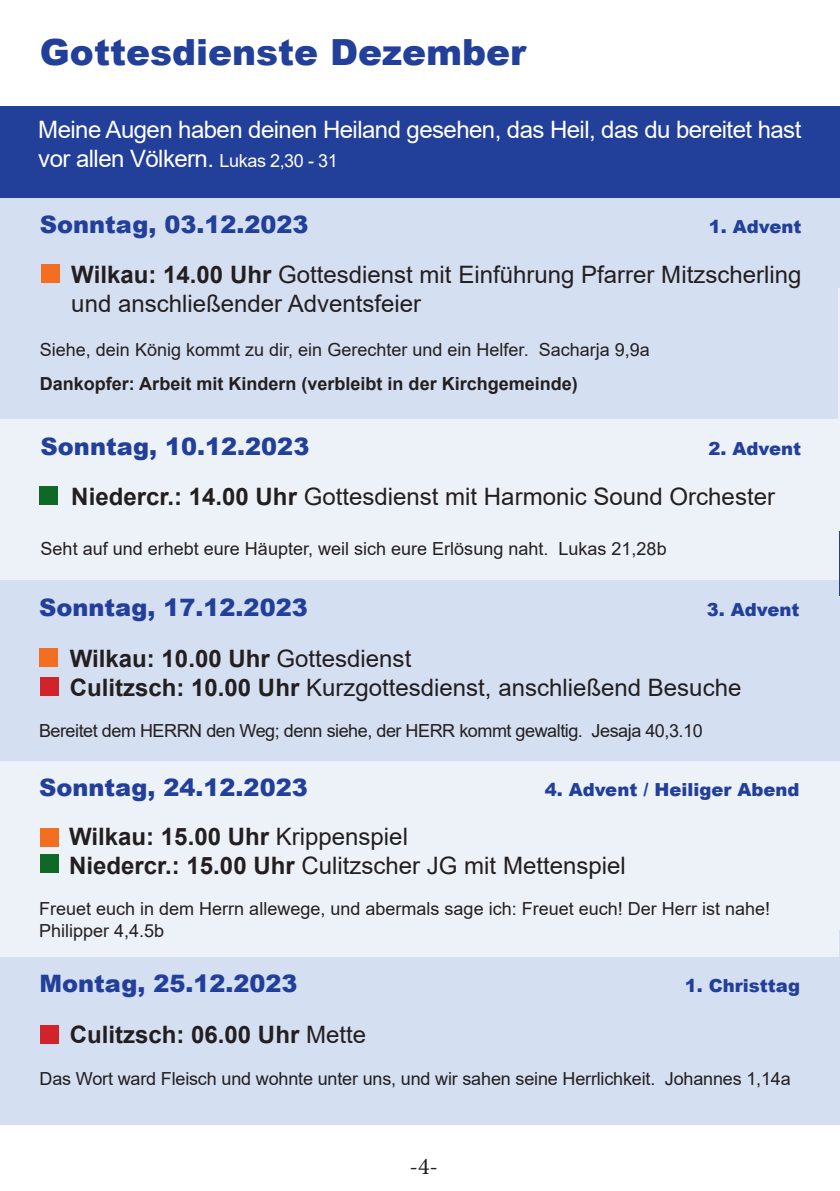
<style>
.page{position:relative;width:840px;height:1191px;background:#fff}
.page>*{position:absolute;margin:0;border:0;box-sizing:border-box;transform-origin:0 0}
.t1{font:900 36px "Arial";color:#223f99}
.t2{font:24px/28.8px "Arial";color:#231f20}
.t3{font:24px/28.8px "Arial";letter-spacing:-.025em;color:#fff}
.t4{font:900 24px "Arial";color:#223f99}
.t5{font:700 24px "Arial";color:#231f20}
.t6{font:24px "Minion Pro";color:#231f20}
.t7{font:18px/21.6px "Arial";color:#231f20}
.t8{font:18px "Arial";letter-spacing:-.025em;color:#231f20}
.t9{font:900 18px "Arial";color:#223f99}
.t10{font:700 18px "Arial";color:#231f20}
.s1{font-size:18px}
.s2{font-weight:700}
.s3{font-weight:400}
</style>
<div class="page">
<div style="left:0;top:418px;width:839px;height:162px;background:#edf2f9"></div>
<div style="left:0;top:106px;width:839px;height:92px;background:#223f99"></div>
<div style="left:0;top:198px;width:839px;height:220px;background:#d4dff1"></div>
<div style="left:41px;top:264px;width:19px;height:19px;background:#f36e21"></div>
<div style="left:39px;top:486px;width:19px;height:18px;background:#106827"></div>
<div style="left:0;top:956px;width:839px;height:169px;background:#d4dff1"></div>
<div style="left:0;top:580px;width:838px;height:180px;background:#d4dff1"></div>
<div style="left:39px;top:648px;width:19px;height:18px;background:#f36e21"></div>
<div style="left:0;top:761px;width:839px;height:195px;background:#edf2f9"></div>
<div style="left:40px;top:828px;width:19px;height:19px;background:#f36e21"></div>
<div style="left:40px;top:854px;width:18px;height:19px;background:#106827"></div>
<div style="left:40px;top:677px;width:18px;height:19px;background:#d1232a"></div>
<div style="left:40px;top:1024px;width:18px;height:19px;background:#d1232a"></div>
<hr style="left:839px;top:531px;width:1px;height:65px;background:#223f99">
<hr style="left:839px;top:930px;width:1px;height:195px;background:#d4dff1">
<hr style="left:838px;top:288px;width:1px;height:216px;background:#edf2f9">
<hr style="left:839px;top:596px;width:1px;height:152px;background:#d4dff1">
<h1 class="t1" style="left:40px;top:26px;width:487px">Gottesdienste Dezember</h1>
<p class="t3" style="left:38px;top:115px;width:764px">Meine Augen haben deinen Heiland gesehen, das Heil, das du bereitet hast vor allen Völkern. <span class="s1">Lukas 2,30 - 31</span></p>
<p class="t4" style="left:40px;top:207px;width:270px">Sonntag, 03.12.2023</p>
<p class="t9" style="left:708px;top:214px;width:94px">1. Advent</p>
<p class="t2" style="left:71px;top:260px;width:731px"><span class="s2">Wilkau: 14.00 Uhr</span> Gottesdienst mit Einführung Pfarrer Mitzscherling und anschließender Adventsfeier</p>
<p class="t7" style="left:40px;top:339px;width:611px">Siehe, dein König kommt zu dir, ein Gerechter und ein Helfer. Sacharja 9,9a</p>
<p class="t10" style="left:40px;top:371px;width:539px">Dankopfer: Arbeit mit Kindern (verbleibt in der Kirchgemeinde)</p>
<p class="t4" style="left:41px;top:428px;width:270px">Sonntag, 10.12.2023</p>
<p class="t9" style="left:708px;top:435px;width:94px">2. Advent</p>
<p class="t2" style="left:71px;top:482px;width:704px"><span class="s2">Niedercr.: 14.00 Uhr</span> Gottesdienst mit Harmonic Sound Orchester</p>
<p class="t7" style="left:41px;top:538px;width:627px">Seht auf und erhebt eure Häupter, weil sich eure Erlösung naht. Lukas 21,28b</p>
<p class="t4" style="left:39px;top:590px;width:270px">Sonntag, 17.12.2023</p>
<p class="t9" style="left:706px;top:597px;width:94px">3. Advent</p>
<p class="t2" style="left:70px;top:644px;width:672px"><span class="s2">Wilkau: 10.00 Uhr</span> Gottesdienst<br><span class="s2">Culitzsch: 10.00 Uhr</span> Kurzgottesdienst, anschließend Besuche</p>
<p class="t8" style="left:39px;top:718px;width:664px">Bereitet dem HERRN den Weg; denn siehe, der HERR kommt gewaltig. Jesaja 40,3.10</p>
<p class="t4" style="left:39px;top:769px;width:270px">Sonntag, 24.12.2023</p>
<p class="t9" style="left:544px;top:776px;width:256px">4. Advent / Heiliger Abend</p>
<p class="t2" style="left:69px;top:822px;width:558px"><span class="s2">Wilkau: 15.00 Uhr</span> Krippenspiel<br><span class="s2">Niedercr.: 15.00 Uhr</span> Culitzscher JG mit Mettenspiel</p>
<p class="t7" style="left:39px;top:897px;width:732px">Freuet euch in dem Herrn allewege, und abermals sage ich: Freuet euch! Der Herr ist nahe!<br>Philipper 4,4.5b</p>
<p class="t4" style="left:40px;top:966px;width:259px">Montag, 25.12.2023</p>
<p class="t9" style="left:684px;top:972px;width:117px">1. Christtag</p>
<p class="t5" style="left:70px;top:1017px;width:298px">Culitzsch: 06.00 Uhr <span class="s3">Mette</span></p>
<p class="t7" style="left:40px;top:1068px;width:752px">Das Wort ward Fleisch und wohnte unter uns, und wir sahen seine Herrlichkeit. Johannes 1,14a</p>
<p class="t6" style="left:409px;top:1150px;width:30px">-4-</p>
</div>
